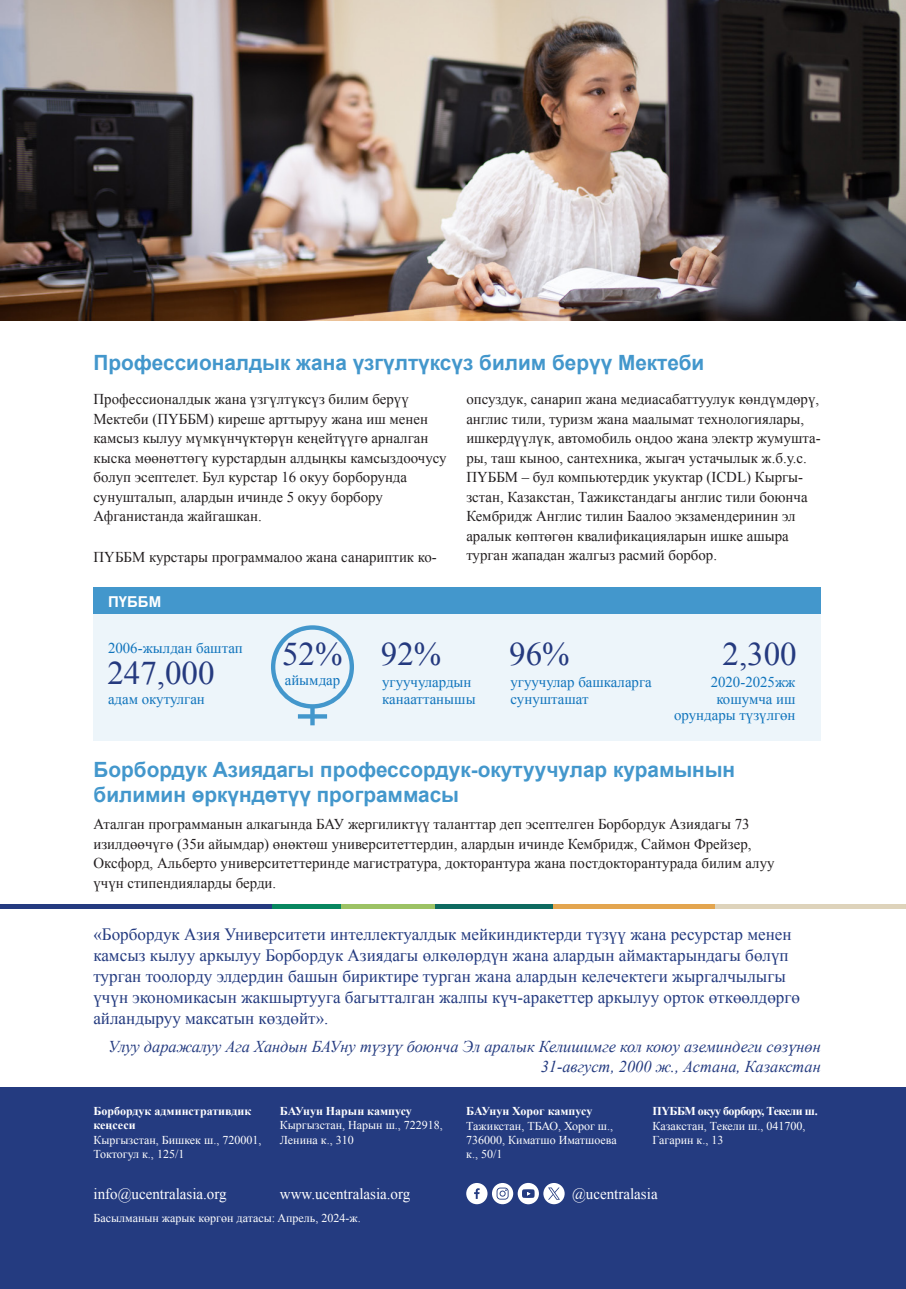
<style>
.page{position:relative;width:906px;height:1289px;background:#fff}
.page>*{position:absolute;margin:0;border:0;box-sizing:border-box;transform-origin:0 0}
.t1{font:33px "Times New Roman";color:#253a7f}
.Body{font:700 21px/25.5px "Arial";color:#4397cc}
.Body-2{font:17.25px/21px "Times New Roman";color:#243b80}
.Body-3{font:italic 16.5px "Times New Roman";color:#243b80}
.body{font:15.45px "Times New Roman";color:#fff}
.Body-4{font:15px/19.5px "Times New Roman";color:#231f20}
.Body-5{font:15px/16.5px "Times New Roman";color:#1074bc}
.Sub_title{font:700 15px "Arial";color:#fff}
.body-2{font:12px/14.4px "Times New Roman";color:#fff}
.body-3{font:700 12px/14.4px "Times New Roman";color:#fff}
.body-4{font:700 12px "Times New Roman";letter-spacing:-.04em;color:#fff}
</style>
<div class="page">
<img style="left:0;top:0;width:906px;height:320px">
<hr style="left:714px;top:904px;width:192px;height:4px;background:#ded3bb">
<hr style="left:0;top:904px;width:272px;height:4px;background:#243b80">
<hr style="left:553px;top:904px;width:161px;height:4px;background:#e3a54f">
<hr style="left:434px;top:904px;width:119px;height:4px;background:#0e6a60">
<hr style="left:340px;top:904px;width:95px;height:4px;background:#9cc264">
<hr style="left:272px;top:904px;width:68px;height:4px;background:#088760">
<div style="left:0;top:1087px;width:906px;height:201px;background:#243b80"></div>
<svg style="left:466px;top:1182px;width:98px;height:22px"></svg>
<div style="left:94px;top:587px;width:727px;height:27px;background:#4397cc"></div>
<div style="left:94px;top:614px;width:727px;height:126px;background:#edf5fa"></div>
<svg style="left:271px;top:625px;width:83px;height:100px"></svg>
<p class="Body" style="left:94px;top:351px;width:612px">Профессионалдык жана үзгүлтүксүз билим берүү Мектеби</p>
<p class="Body-4" style="left:94px;top:389px;width:354px">Профессионалдык жана үзгүлтүксүз билим берүү Мектеби (ПҮББМ) киреше арттыруу жана иш менен камсыз кылуу мүмкүнчүктөрүн кеңейтүүгө арналган кыска мөөнөттөгү курстардын алдыңкы камсыздоочусу болуп эсептелет. Бул курстар 16 окуу борборунда сунушталып, алардын ичинде 5 окуу борбору Афганистанда жайгашкан.</p>
<p class="Body-4" style="left:94px;top:547px;width:345px">ПҮББМ курстары программалоо жана санариптик ко-</p>
<p class="Body-4" style="left:466px;top:389px;width:356px">опсуздук, санарип жана медиасабаттуулук көндүмдөрү, англис тили, туризм жана маалымат технологиялары, ишкердүүлүк, автомобиль оңдоо жана электр жумушта&shy;ры, таш кыноо, сантехника, жыгач устачылык ж.б.у.с.<br>ПҮББМ – бул компьютердик укуктар (ICDL) Кыргы&shy;зстан, Казакстан, Тажикстандагы англис тили боюнча Кембридж Англис тилин Баалоо экзамендеринин эл аралык көптөгөн квалификацияларын ишке ашыра турган жападан жалгыз расмий борбор.</p>
<p class="Sub_title" style="left:108px;top:591px;width:55px">ПҮББМ</p>
<p class="Body-5" style="left:108px;top:639px;width:136px">2006-жылдан баштап</p>
<h1 class="t1" style="left:107px;top:650px;width:109px">247,000</h1>
<p class="Body-5" style="left:108px;top:690px;width:98px">адам окутулган</p>
<h1 class="t1" style="left:282px;top:631px;width:62px">52%</h1>
<p class="Body-5" style="left:285px;top:671px;width:57px">айымдар</p>
<h1 class="t1" style="left:381px;top:631px;width:62px">92%</h1>
<h1 class="t1" style="left:509px;top:631px;width:62px">96%</h1>
<h1 class="t1" style="left:722px;top:631px;width:76px">2,300</h1>
<p class="Body-5" style="left:382px;top:673px;width:95px">угуучулардын канааттанышы</p>
<p class="Body-5" style="left:510px;top:673px;width:143px">угуучулар башкаларга сунушташат</p>
<p class="Body-5" style="left:674px;top:673px;width:123px;text-align:right">2020-2025жж кошумча иш орундары түзүлгөн</p>
<p class="Body" style="left:94px;top:757px;width:643px">Борбордук Азиядагы профессордук-окутуучулар курамынын билимин өркүндөтүү программасы</p>
<p class="Body-4" style="left:93px;top:814px;width:682px">Аталган программанын алкагында БАУ жергиликтүү таланттар деп эсептелген Борбордук Азиядагы 73 изилдөөчүгө (35и айымдар) өнөктөш университеттердин, алардын ичинде Кембридж, Саймон Фрейзер, Оксфорд, Альберто университеттеринде магистратура, докторантура жана постдокторантурада билим алуу үчүн стипендияларды берди.</p>
<p class="Body-2" style="left:93px;top:923px;width:708px">«Борбордук Азия Университети интеллектуалдык мейкиндиктерди түзүү жана ресурстар менен камсыз кылуу аркылуу Борбордук Азиядагы өлкөлөрдүн жана алардын аймактарындагы бөлүп турган тоолорду элдердин башын бириктире турган жана алардын келечектеги жыргалчылыгы үчүн экономикасын жакшыртууга багытталган жалпы күч-аракеттер аркылуу орток өткөөлдөргө айландыруу максатын көздөйт».</p>
<p class="Body-3" style="left:108px;top:1035px;width:714px">Улуу даражалуу Ага Хандын БАУну түзүү боюнча Эл аралык Келишимге кол коюу аземиндеги сөзүнөн</p>
<p class="Body-3" style="left:540px;top:1055px;width:282px">31-август, 2000 ж., Астана, Казакстан</p>
<p class="body-3" style="left:94px;top:1103px;width:159px">Борбордук админстративдик кеңсеси</p>
<p class="body-2" style="left:94px;top:1132px;width:169px">Кыргызстан, Бишкек ш., 720001,<br>Токтогул к., 125/1</p>
<p class="body-3" style="left:280px;top:1103px;width:133px">БАУнун Нарын кампусу</p>
<p class="body-2" style="left:280px;top:1117px;width:164px">Кыргызстан, Нарын ш., 722918,<br>Ленина к., 310</p>
<p class="body-3" style="left:466px;top:1103px;width:128px">БАУнун Хорог кампусу</p>
<p class="body-2" style="left:466px;top:1118px;width:152px">Тажикстан, ТБАО, Хорог ш.,<br>736000, Киматшо Иматшоева к., 50/1</p>
<p class="body-4" style="left:652px;top:1102px;width:167px">ПҮББМ окуу борбору, Текели ш.</p>
<p class="body-2" style="left:652px;top:1118px;width:154px">Казакстан, Текели ш., 041700,<br>Гагарин к., 13</p>
<p class="body" style="left:94px;top:1183px;width:135px">info@ucentralasia.org</p>
<p class="body" style="left:280px;top:1183px;width:132px">www.ucentralasia.org</p>
<p class="body" style="left:572px;top:1183px;width:87px">@ucentralasia</p>
<p class="body-2" style="left:94px;top:1210px;width:269px">Басылманын жарык көргөн датасы: Aпрель, 2024-ж.</p>
</div>
